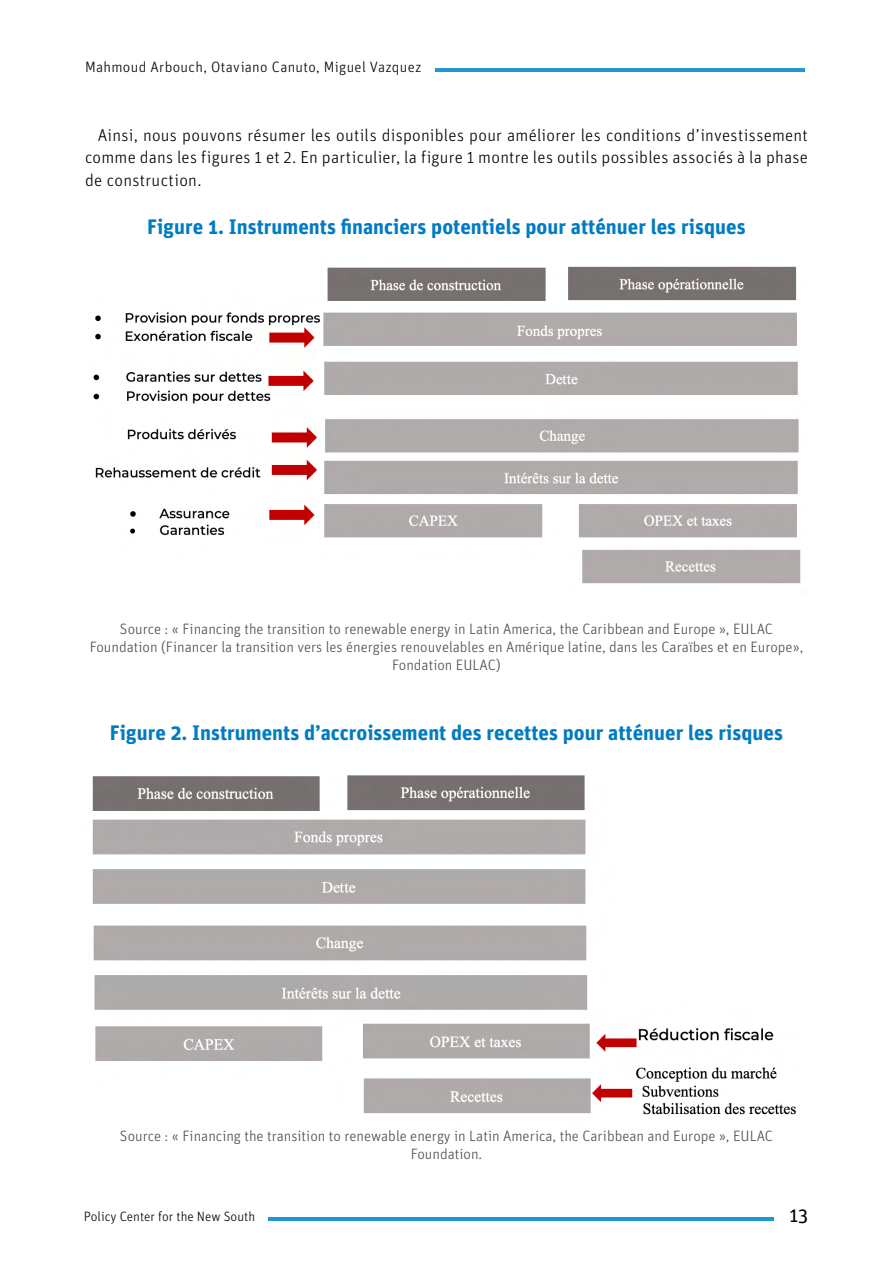
<style>
.page{position:relative;width:893px;height:1263px;background:#fff}
.page>*{position:absolute;margin:0;border:0;box-sizing:border-box;transform-origin:0 0}
.t1{font:700 21px "Unit Pro";color:#007cc3}
.t2{font:19.5px "Unit Pro";color:#000}
.t3{font:300 17.25px/22.5px "Unit Pro";letter-spacing:.02em;color:#000;text-align:justify}
.t4{font:300 15px/18px "Unit Pro";color:#4b4b4b;text-align:center}
.t5{font:300 15px "Unit Pro";letter-spacing:.02em;color:#000}
.t6{font:300 13.5px "Unit Pro";color:#000}
</style>
<div class="page">
<hr style="left:268px;top:1217px;width:506px;height:3px;background:#1f97d0">
<hr style="left:435px;top:69px;width:370px;height:3px;background:#1f97d0">
<img style="left:93px;top:266px;width:708px;height:318px">
<img style="left:92px;top:775px;width:704px;height:340px">
<p class="t5" style="left:85px;top:58px;width:338px">Mahmoud Arbouch, Otaviano Canuto, Miguel Vazquez</p>
<p class="t3" style="left:85px;top:124px;width:724px;text-indent:13px">Ainsi, nous pouvons résumer les outils disponibles pour améliorer les conditions d’investissement comme dans les figures 1 et 2. En particulier, la figure 1 montre les outils possibles associés à la phase de construction.</p>
<h1 class="t1" style="left:147px;top:213px;width:600px">Figure 1. Instruments financiers potentiels pour atténuer les risques</h1>
<p class="t4" style="left:90px;top:620px;width:715px">Source : « Financing the transition to renewable energy in Latin America, the Caribbean and Europe », EULAC<br>Foundation (Financer la transition vers les énergies renouvelables en Amérique latine, dans les Caraïbes et en Europe»,<br>Fondation EULAC)</p>
<h1 class="t1" style="left:110px;top:719px;width:674px">Figure 2. Instruments d’accroissement des recettes pour atténuer les risques</h1>
<p class="t4" style="left:120px;top:1127px;width:654px">Source : « Financing the transition to renewable energy in Latin America, the Caribbean and Europe », EULAC<br>Foundation.</p>
<p class="t6" style="left:84px;top:1209px;width:173px">Policy Center for the New South</p>
<h2 class="t2" style="left:789px;top:1203px;width:20px">13</h2>
</div>
